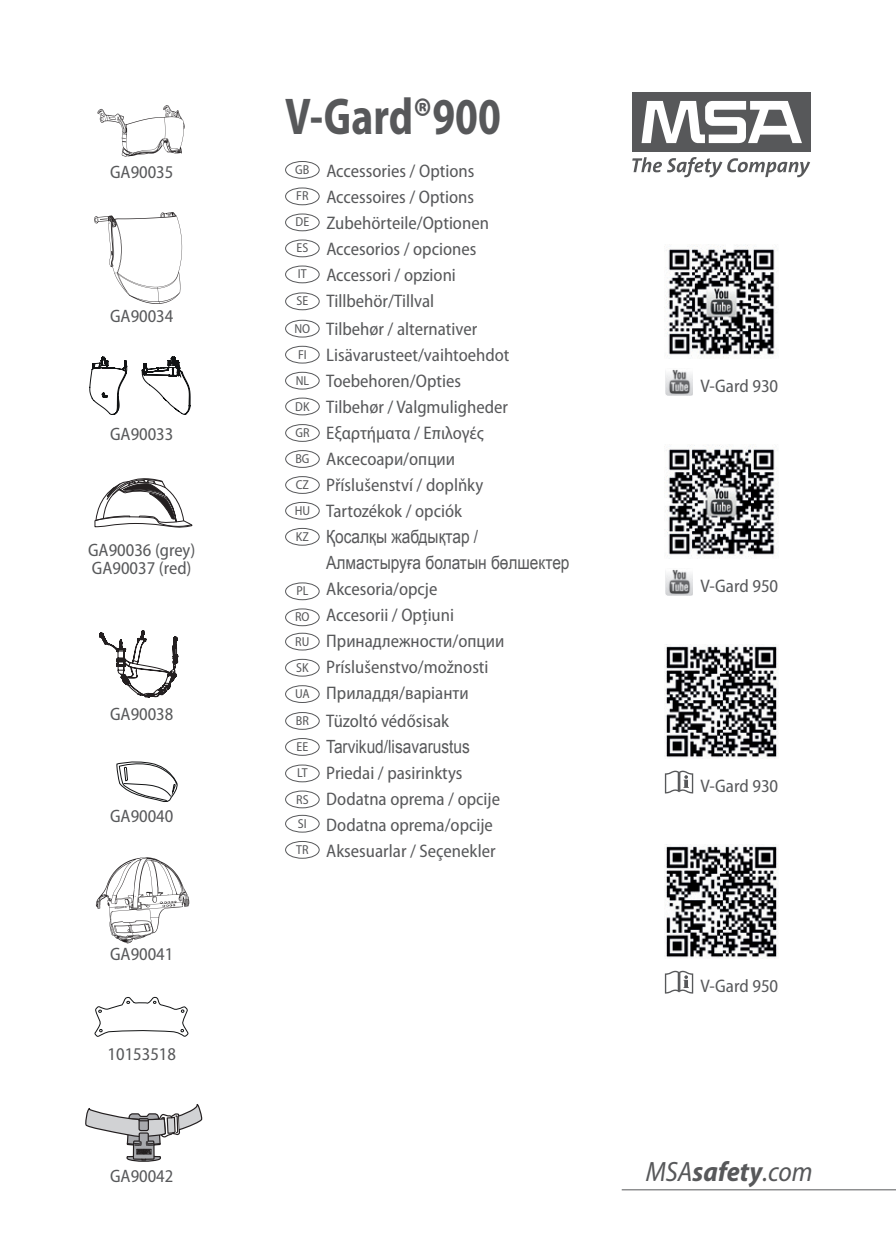
<style>
.page{position:relative;width:896px;height:1248px;background:#fff}
.page>*{position:absolute;margin:0;border:0;box-sizing:border-box;transform-origin:0 0}
.t1{font:700 semi-condensed 52px "Myriad Pro";color:#57585a;scale:.85 1}
.t2{font:italic semi-condensed 28px "Myriad Pro";color:#57585a}
.t3{font:semi-condensed 18.2px/26px "Myriad Pro";color:#57585a}
.t4{font:18.2px/26px "Arial";color:#57585a;scale:.85 1}
.t5{font:semi-condensed 18px/18px "Myriad Pro";color:#57585a}
.t6{font:semi-condensed 13px/26.4px "Myriad Pro";color:#57585a}
.s1{font-weight:700}
</style>
<div class="page">
<hr style="left:622px;top:1189px;width:274px;height:1px;background:#57585a">
<div style="left:632px;top:92px;width:179px;height:60px;background:#57585a"></div>
<svg style="left:641px;top:101px;width:161px;height:42px"></svg>
<svg style="left:632px;top:157px;width:178px;height:20px"></svg>
<svg style="left:665px;top:770px;width:28px;height:23px"></svg>
<svg style="left:665px;top:970px;width:28px;height:23px"></svg>
<svg style="left:97px;top:105px;width:88px;height:51px"></svg>
<svg style="left:89px;top:356px;width:102px;height:59px"></svg>
<svg style="left:95px;top:478px;width:98px;height:50px"></svg>
<svg style="left:99px;top:630px;width:79px;height:67px"></svg>
<svg style="left:116px;top:761px;width:62px;height:41px"></svg>
<svg style="left:94px;top:996px;width:94px;height:40px"></svg>
<div style="left:285px;top:187px;width:35px;height:18px;border:1px solid #57585a;border-radius:50%"></div>
<div style="left:285px;top:161px;width:35px;height:18px;border:1px solid #57585a;border-radius:50%"></div>
<div style="left:285px;top:213px;width:35px;height:18px;border:1px solid #57585a;border-radius:50%"></div>
<div style="left:285px;top:239px;width:35px;height:18px;border:1px solid #57585a;border-radius:50%"></div>
<div style="left:285px;top:265px;width:35px;height:18px;border:1px solid #57585a;border-radius:50%"></div>
<div style="left:285px;top:292px;width:35px;height:18px;border:1px solid #57585a;border-radius:50%"></div>
<div style="left:285px;top:320px;width:35px;height:17px;border:1px solid #57585a;border-radius:50%"></div>
<div style="left:285px;top:346px;width:35px;height:17px;border:1px solid #57585a;border-radius:50%"></div>
<div style="left:285px;top:372px;width:35px;height:17px;border:1px solid #57585a;border-radius:50%"></div>
<div style="left:285px;top:424px;width:35px;height:18px;border:1px solid #57585a;border-radius:50%"></div>
<div style="left:285px;top:397px;width:35px;height:18px;border:1px solid #57585a;border-radius:50%"></div>
<div style="left:285px;top:450px;width:35px;height:18px;border:1px solid #57585a;border-radius:50%"></div>
<div style="left:285px;top:476px;width:35px;height:18px;border:1px solid #57585a;border-radius:50%"></div>
<div style="left:285px;top:502px;width:35px;height:17px;border:1px solid #57585a;border-radius:50%"></div>
<div style="left:285px;top:582px;width:35px;height:18px;border:1px solid #57585a;border-radius:50%"></div>
<div style="left:285px;top:528px;width:35px;height:17px;border:1px solid #57585a;border-radius:50%"></div>
<div style="left:285px;top:608px;width:35px;height:18px;border:1px solid #57585a;border-radius:50%"></div>
<div style="left:285px;top:632px;width:35px;height:18px;border:1px solid #57585a;border-radius:50%"></div>
<div style="left:285px;top:659px;width:35px;height:17px;border:1px solid #57585a;border-radius:50%"></div>
<div style="left:285px;top:685px;width:35px;height:18px;border:1px solid #57585a;border-radius:50%"></div>
<div style="left:285px;top:712px;width:35px;height:17px;border:1px solid #57585a;border-radius:50%"></div>
<div style="left:285px;top:764px;width:35px;height:18px;border:1px solid #57585a;border-radius:50%"></div>
<div style="left:285px;top:738px;width:35px;height:17px;border:1px solid #57585a;border-radius:50%"></div>
<div style="left:285px;top:790px;width:35px;height:18px;border:1px solid #57585a;border-radius:50%"></div>
<div style="left:285px;top:814px;width:35px;height:18px;border:1px solid #57585a;border-radius:50%"></div>
<div style="left:285px;top:841px;width:35px;height:17px;border:1px solid #57585a;border-radius:50%"></div>
<svg style="left:96px;top:857px;width:93px;height:86px"></svg>
<svg style="left:94px;top:212px;width:88px;height:92px"></svg>
<img style="left:665px;top:644px;width:113px;height:114px">
<img style="left:665px;top:844px;width:113px;height:114px">
<img style="left:665px;top:369px;width:28px;height:26px">
<img style="left:665px;top:569px;width:28px;height:26px">
<img style="left:665px;top:444px;width:113px;height:114px">
<img style="left:665px;top:245px;width:112px;height:113px">
<svg style="left:85px;top:1104px;width:117px;height:58px"></svg>
<p class="t5" style="left:110px;top:162px;width:65px">GA90035</p>
<p class="t5" style="left:110px;top:306px;width:65px">GA90034</p>
<p class="t5" style="left:110px;top:424px;width:65px">GA90033</p>
<p class="t5" style="left:88px;top:540px;width:109px">GA90036 (grey)<br>GA90037 (red)</p>
<p class="t5" style="left:110px;top:704px;width:65px">GA90038</p>
<p class="t5" style="left:110px;top:806px;width:65px">GA90040</p>
<p class="t5" style="left:110px;top:944px;width:65px">GA90041</p>
<p class="t5" style="left:108px;top:1044px;width:70px">10153518</p>
<p class="t5" style="left:110px;top:1166px;width:65px">GA90042</p>
<h1 class="t1" style="left:285px;top:83px;width:255px">V-Gard®900</h1>
<p class="t6" style="left:295px;top:156px;width:16px">GB</p>
<p class="t6" style="left:296px;top:183px;width:14px">FR</p>
<p class="t6" style="left:295px;top:209px;width:15px">DE<br>ES<br>IT<br>SE</p>
<p class="t6" style="left:294px;top:315px;width:17px">NO<br>FI<br>NL</p>
<p class="t6" style="left:295px;top:393px;width:16px">DK</p>
<p class="t6" style="left:295px;top:419px;width:16px">GR</p>
<p class="t6" style="left:295px;top:445px;width:16px">BG<br>CZ</p>
<p class="t6" style="left:295px;top:497px;width:17px">HU</p>
<p class="t6" style="left:296px;top:523px;width:15px">KZ</p>
<p class="t6" style="left:296px;top:577px;width:14px">PL</p>
<p class="t6" style="left:295px;top:604px;width:16px;line-height:24.2px">RO<br>RU</p>
<p class="t6" style="left:295px;top:654px;width:16px">SK<br>UA</p>
<p class="t6" style="left:296px;top:707px;width:15px">BR</p>
<p class="t6" style="left:296px;top:733px;width:13px">EE</p>
<p class="t6" style="left:297px;top:759px;width:12px">LT</p>
<p class="t6" style="left:296px;top:786px;width:14px;line-height:24.2px">RS<br>SI</p>
<p class="t6" style="left:296px;top:836px;width:14px">TR</p>
<p class="t3" style="left:326px;top:157px;width:164px">Accessories / Options<br>Accessoires / Options<br>Zubehörteile/Optionen<br>Accesorios / opciones<br>Accessori / opzioni<br>Tillbehör/Tillval</p>
<p class="t3" style="left:326px;top:315px;width:185px">Tilbehør / alternativer<br>Lisävarusteet/vaihtoehdot<br>Toebehoren/Opties<br>Tilbehør / Valgmuligheder<br>Εξαρτήματα / Επιλογές<br>Аксесоари/опции<br>Příslušenství / doplňky</p>
<p class="t3" style="left:326px;top:497px;width:137px">Tartozékok / opciók</p>
<p class="t4" style="left:326px;top:523px;width:288px">Қосалқы жабдықтар /<br>Алмастыруға болатын бөлшектер</p>
<p class="t3" style="left:326px;top:575px;width:180px">Akcesoria/opcje<br>Accesorii / Opțiuni<br>Принадлежности/опции<br>Príslušenstvo/možnosti<br>Приладдя/варіанти</p>
<p class="t3" style="left:326px;top:707px;width:124px">Tüzoltó védősisak</p>
<p class="t4" style="left:326px;top:733px;width:170px">Tarvikud/lisavarustus</p>
<p class="t3" style="left:326px;top:759px;width:175px">Priedai / pasirinktys<br>Dodatna oprema / opcije<br>Dodatna oprema/opcije<br>Aksesuarlar / Seçenekler</p>
<p class="t3" style="left:700px;top:372px;width:79px">V-Gard 930</p>
<p class="t3" style="left:700px;top:572px;width:79px">V-Gard 950</p>
<p class="t3" style="left:700px;top:772px;width:79px">V-Gard 930</p>
<p class="t3" style="left:700px;top:972px;width:79px">V-Gard 950</p>
<h2 class="t2" style="left:646px;top:1153px;width:168px">MSA<span class="s1">safety</span>.com</h2>
</div>
